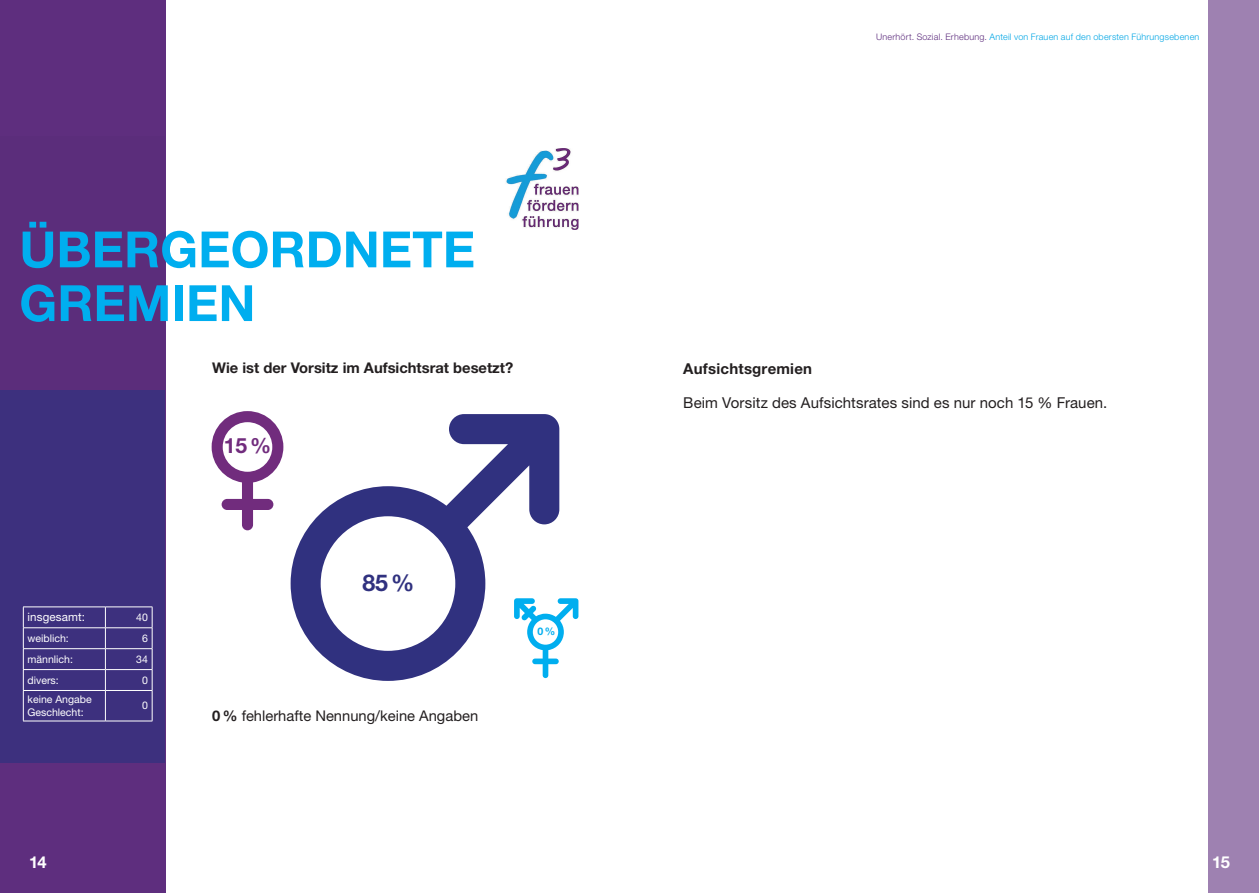
<style>
.page{position:relative;width:1259px;height:893px;background:#fff}
.page>*{position:absolute;margin:0;border:0;box-sizing:border-box;transform-origin:0 0}
.t1{font:700 49.95px/53.7px "Helvetica Neue LT Std";color:#00aeef}
.t2{font:700 23.1px "Helvetica Neue LT Std";color:#30317f}
.t3{font:700 21px "Helvetica Neue LT Std";color:#712c7d}
.t4{font:700 16.5px "Helvetica Neue LT Std";color:#fff}
.t5{font:15px "Helvetica Neue LT Std";letter-spacing:.005em;color:#231f20}
.t6{font:700 15px "Helvetica Neue LT Std";letter-spacing:.015em;color:#231f20}
.t7{font:700 14.7px "Helvetica Neue LT Std";color:#231f20}
.t8{font:14.7px "Helvetica Neue LT Std";color:#231f20}
.t9{font:11.55px "Helvetica Neue LT Std";letter-spacing:.01em;color:#fff}
.t10{font:10.5px/12.6px "Helvetica Neue LT Std";color:#fff}
.t11{font:700 10.5px "Helvetica Neue LT Std";color:#00aeef}
.t12{font:300 9px "Helvetica Neue LT Std";letter-spacing:.025em;color:#00a6e5}
.s1{font-weight:700}
.s2{color:#5e2e7e}
</style>
<div class="page">
<div style="left:1208px;top:0;width:51px;height:893px;background:#9e81b1"></div>
<div style="left:0;top:0;width:166px;height:893px;background:#5e2e7e"></div>
<div style="left:0;top:390px;width:165px;height:373px;background:#3d307e"></div>
<img style="left:506px;top:149px;width:72px;height:80px">
<hr style="left:23px;top:607px;width:82px;height:1px;background:#fff">
<hr style="left:105px;top:607px;width:47px;height:1px;background:#fff">
<hr style="left:23px;top:627px;width:82px;height:1px;background:#fff">
<hr style="left:105px;top:627px;width:47px;height:1px;background:#fff">
<hr style="left:23px;top:648px;width:82px;height:1px;background:#fff">
<hr style="left:105px;top:648px;width:47px;height:1px;background:#fff">
<hr style="left:23px;top:669px;width:82px;height:1px;background:#fff">
<svg style="left:23px;top:607px;width:1px;height:83px"></svg>
<hr style="left:105px;top:669px;width:47px;height:1px;background:#fff">
<svg style="left:105px;top:607px;width:1px;height:83px"></svg>
<svg style="left:152px;top:607px;width:1px;height:83px"></svg>
<hr style="left:23px;top:690px;width:82px;height:1px;background:#fff">
<hr style="left:23px;top:691px;width:1px;height:30px;background:#fff">
<hr style="left:105px;top:690px;width:47px;height:1px;background:#fff">
<hr style="left:105px;top:691px;width:1px;height:30px;background:#fff">
<hr style="left:152px;top:691px;width:1px;height:30px;background:#fff">
<hr style="left:23px;top:721px;width:82px;height:1px;background:#fff">
<hr style="left:105px;top:721px;width:47px;height:1px;background:#fff">
<svg style="left:291px;top:414px;width:268px;height:267px"></svg>
<svg style="left:212px;top:411px;width:71px;height:119px"></svg>
<svg style="left:514px;top:598px;width:64px;height:80px"></svg>
<h1 class="t1" style="left:19px;top:222px;width:457px">ÜBERGEORDNETE<br>GREMIEN</h1>
<h3 class="t7" style="left:212px;top:358px;width:303px">Wie ist der Vorsitz im Aufsichtsrat besetzt?</h3>
<h3 class="t3" style="left:224px;top:432px;width:49px">15%</h3>
<p class="t9" style="left:28px;top:610px;width:59px">insgesamt:</p>
<p class="t10" style="left:136px;top:611px;width:13px">40</p>
<p class="t10" style="left:28px;top:632px;width:43px">weiblich:</p>
<p class="t10" style="left:142px;top:632px;width:7px">6</p>
<p class="t10" style="left:28px;top:653px;width:47px">männlich:</p>
<p class="t10" style="left:136px;top:653px;width:13px">34</p>
<p class="t10" style="left:28px;top:674px;width:33px">divers:</p>
<p class="t10" style="left:142px;top:674px;width:7px">0</p>
<p class="t10" style="left:28px;top:693px;width:66px">keine Angabe<br>Geschlecht:</p>
<p class="t10" style="left:142px;top:699px;width:7px">0</p>
<h2 class="t2" style="left:362px;top:568px;width:53px">85%</h2>
<h3 class="t8" style="left:212px;top:707px;width:267px"><span class="s1">0 %</span> fehlerhafte Nennung/keine Angaben</h3>
<p class="t11" style="left:537px;top:625px;width:19px">0%</p>
<p class="t12" style="left:876px;top:32px;width:325px"><span class="s2">Unerhört. Sozial. Erhebung.</span> Anteil von Frauen auf den obersten Führungsebenen</p>
<h3 class="t6" style="left:683px;top:360px;width:130px">Aufsichtsgremien</h3>
<h3 class="t5" style="left:683px;top:394px;width:425px">Beim Vorsitz des Aufsichtsrates sind es nur noch 15 % Frauen.</h3>
<h3 class="t4" style="left:29px;top:851px;width:19px">14</h3>
<h3 class="t4" style="left:1212px;top:851px;width:19px">15</h3>
</div>
